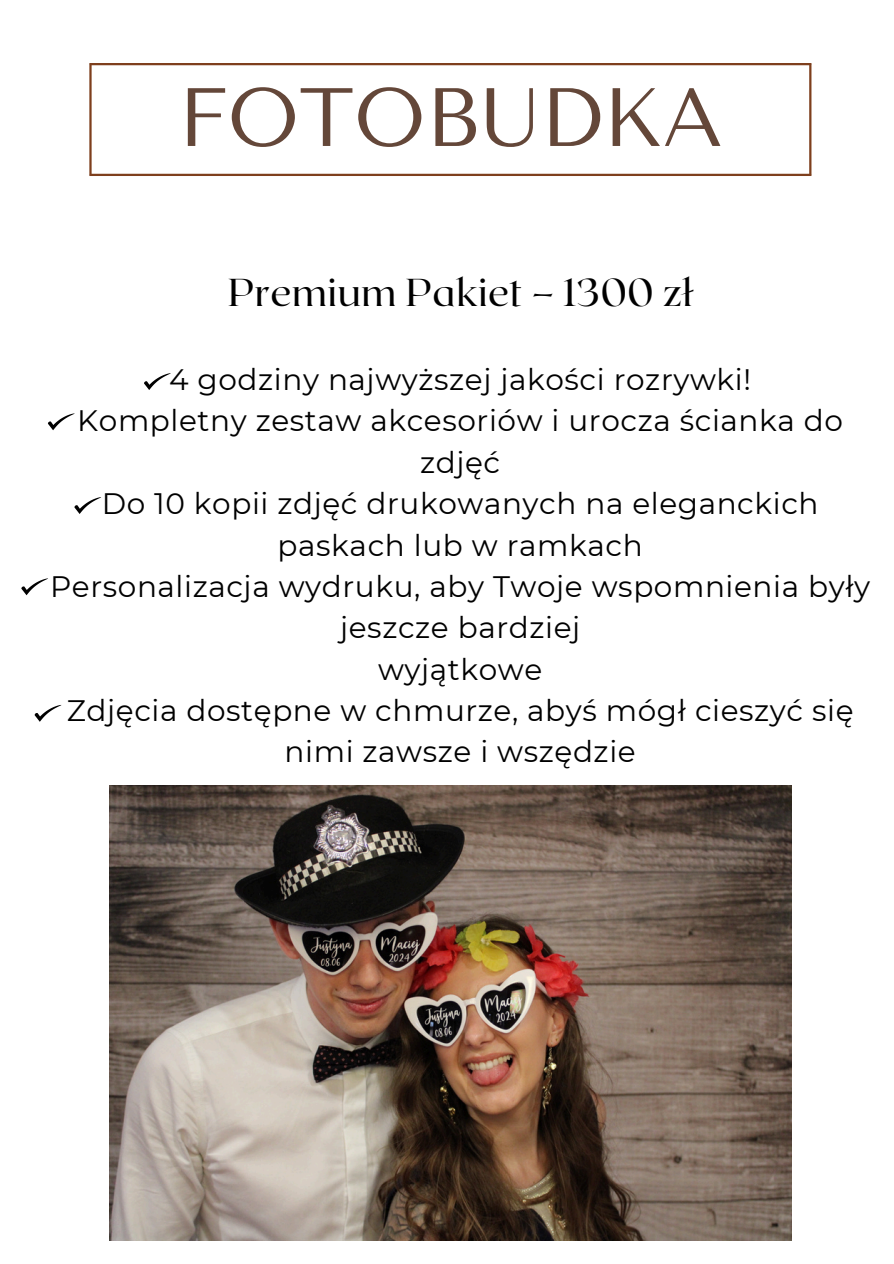
<style>
.page{position:relative;width:894px;height:1264px;background:#fff}
.page>*{position:absolute;margin:0;border:0;box-sizing:border-box;transform-origin:0 0}
.t1{font:82.5px "Tenor Sans";color:#644739}
.t2{font:38.85px "Roxborough CF";letter-spacing:.02em;color:#000}
.t3{font:29.55px/41.4px "Montserrat";letter-spacing:.02em;color:#000;text-align:center}
</style>
<div class="page">
<hr style="left:89px;top:65px;width:3px;height:109px;background:#7e3f1d">
<hr style="left:809px;top:65px;width:2px;height:109px;background:#7e3f1d">
<hr style="left:89px;top:63px;width:722px;height:2px;background:#7e3f1d">
<hr style="left:89px;top:174px;width:722px;height:2px;background:#7e3f1d">
<svg style="left:144px;top:373px;width:27px;height:17px"></svg>
<svg style="left:48px;top:413px;width:27px;height:17px"></svg>
<svg style="left:74px;top:497px;width:27px;height:17px"></svg>
<svg style="left:21px;top:578px;width:27px;height:17px"></svg>
<svg style="left:34px;top:705px;width:27px;height:16px"></svg>
<img style="left:110px;top:785px;width:680px;height:455px">
<h1 class="t1" style="left:178px;top:70px;width:546px">FOTOBUDKA</h1>
<h2 class="t2" style="left:228px;top:267px;width:465px">Premium Pakiet – 1300 zł</h2>
<p class="t3" style="left:169px;top:359px;width:583px">4 godziny najwyższej jakości rozrywki!</p>
<p class="t3" style="left:77px;top:400px;width:767px">Kompletny zestaw akcesoriów i urocza ścianka do zdjęć</p>
<p class="t3" style="left:102px;top:483px;width:718px">Do 10 kopii zdjęć drukowanych na eleganckich paskach lub w ramkach</p>
<p class="t3" style="left:50px;top:565px;width:821px">Personalizacja wydruku, aby Twoje wspomnienia były jeszcze bardziej</p>
<p class="t3" style="left:378px;top:648px;width:166px">wyjątkowe</p>
<p class="t3" style="left:67px;top:689px;width:788px">Zdjęcia dostępne w chmurze, abyś mógł cieszyć się nimi zawsze i wszędzie</p>
</div>
